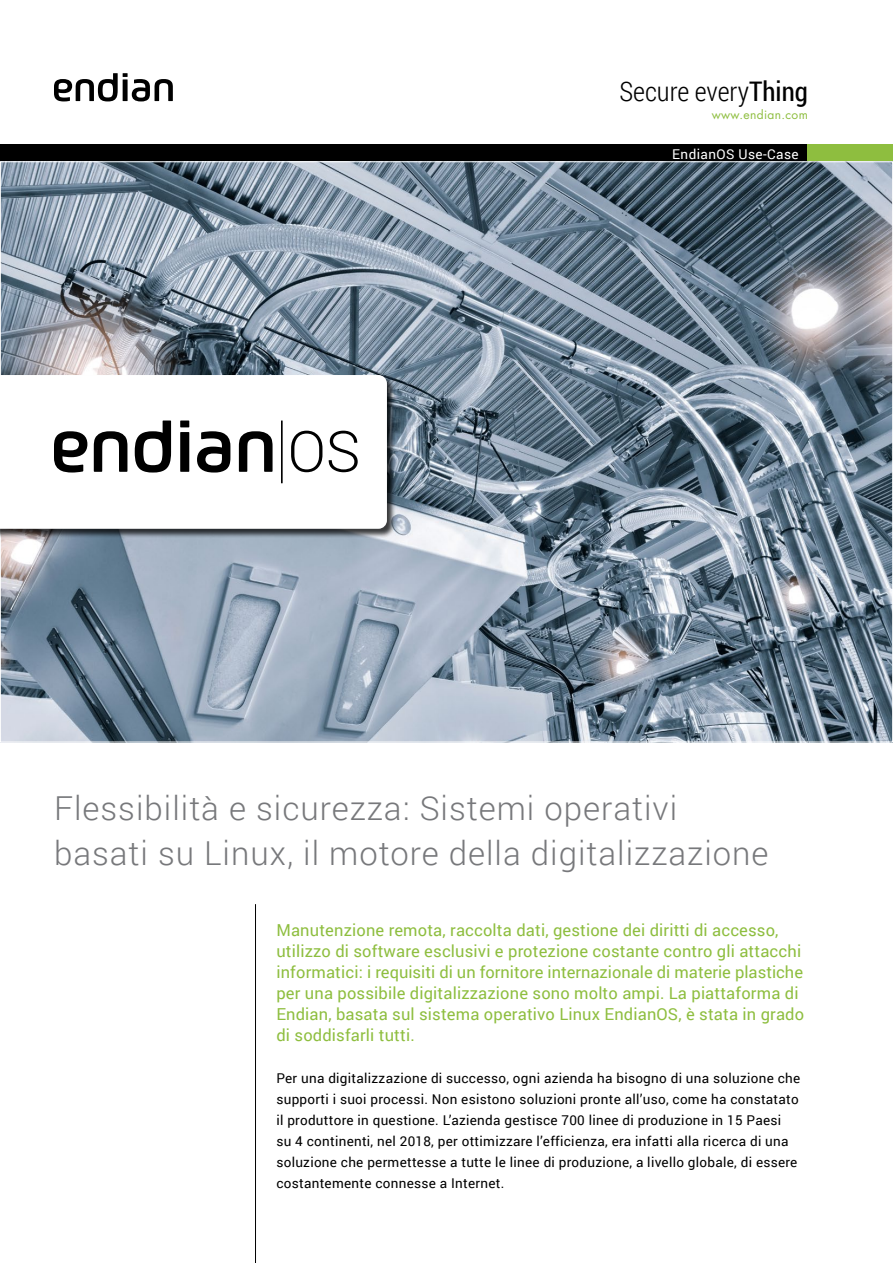
<style>
.page{position:relative;width:893px;height:1263px;background:#fff}
.page>*{position:absolute;margin:0;border:0;box-sizing:border-box;transform-origin:0 0}
.t1{font:300 33px/45px "Roboto";letter-spacing:.03em;color:#77787b}
.t2{font:300 27px "Roboto Condensed";color:#000}
.t3{font:16.5px/21px "Roboto";letter-spacing:.01em;color:#8ebe3f}
.t4{font:13.5px/21px "Roboto";letter-spacing:.02em;color:#000}
.t5{font:13.5px "Roboto";letter-spacing:.03em;color:#fff}
.t6{font:12px "Futura Std";letter-spacing:.03em;color:#8ebe3f}
.s1{font-weight:400}
</style>
<div class="page">
<div style="left:0;top:144px;width:893px;height:17px;background:#000"></div>
<div style="left:808px;top:144px;width:85px;height:17px;background:#8ebe3f"></div>
<svg style="left:54px;top:73px;width:119px;height:28px"></svg>
<img style="left:2px;top:163px;width:889px;height:577px">
<hr style="left:255px;top:904px;width:1px;height:359px;background:#000">
<div style="left:0;top:375px;width:396px;height:163px;background:#000;opacity:.75"></div>
<svg style="left:0;top:375px;width:387px;height:154px"></svg>
<svg style="left:54px;top:420px;width:219px;height:52px"></svg>
<hr style="left:281px;top:420px;width:2px;height:63px;background:#000">
<svg style="left:291px;top:431px;width:31px;height:41px"></svg>
<svg style="left:329px;top:431px;width:29px;height:41px"></svg>
<h2 class="t2" style="left:619px;top:73px;width:190px">Secure every<span class="s1">Thing</span></h2>
<p class="t6" style="left:712px;top:107px;width:98px">www.endian.com</p>
<p class="t5" style="left:672px;top:145px;width:128px">EndianOS Use-Case</p>
<h1 class="t1" style="left:54px;top:785px;width:716px">Flessibilità e sicurezza: Sistemi operativi basati su Linux, il motore della digitalizzazione</h1>
<p class="t3" style="left:276px;top:919px;width:529px">Manutenzione remota, raccolta dati, gestione dei diritti di accesso, utilizzo di software esclusivi e protezione costante contro gli attacchi informatici: i requisiti di un fornitore internazionale di materie plastiche per una possibile digitalizzazione sono molto ampi. La piattaforma di Endian, basata sul sistema operativo Linux EndianOS, è stata in grado di soddisfarli tutti.</p>
<p class="t4" style="left:276px;top:1067px;width:525px">Per una digitalizzazione di successo, ogni azienda ha bisogno di una soluzione che supporti i suoi processi. Non esistono soluzioni pronte all’uso, come ha constatato il produttore in questione. L’azienda gestisce 700 linee di produzione in 15 Paesi<br>su 4 continenti, nel 2018, per ottimizzare l’efficienza, era infatti alla ricerca di una soluzione che permettesse a tutte le linee di produzione, a livello globale, di essere costantemente connesse a Internet.</p>
</div>
